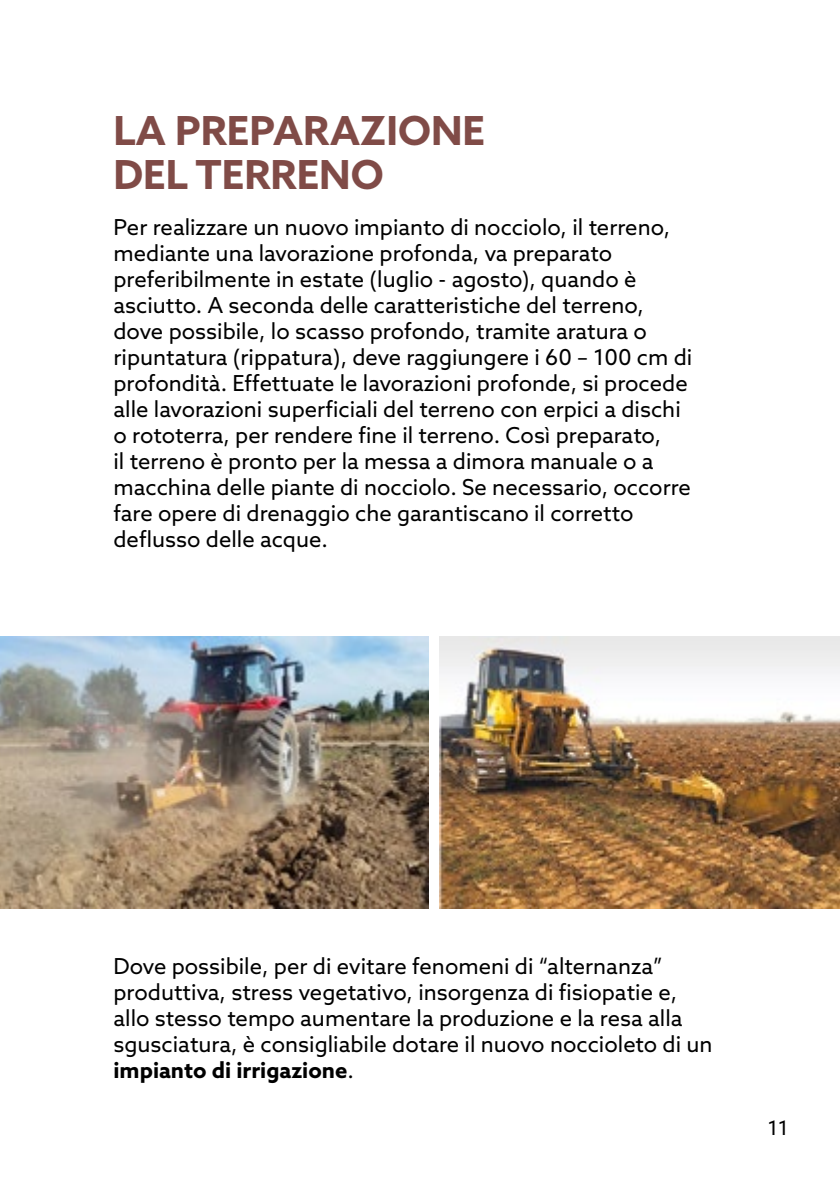
<style>
.page{position:relative;width:840px;height:1191px;background:#fff}
.page>*{position:absolute;margin:0;border:0;box-sizing:border-box;transform-origin:0 0}
.t1{font:700 40px/44px "Azo Sans";color:#804b47}
.t2{font:22px/26px "Azo Sans";color:#000}
.t3{font:20px "Azo Sans";color:#000}
.s1{font-weight:700}
</style>
<div class="page">
<img style="left:0;top:637px;width:428px;height:271px">
<img style="left:439px;top:637px;width:400px;height:271px">
<h1 class="t1" style="left:113px;top:108px;width:373px">LA PREPARAZIONE<br>DEL TERRENO</h1>
<p class="t2" style="left:113px;top:214px;width:580px">Per realizzare un nuovo impianto di nocciolo, il terreno, mediante una lavorazione profonda, va preparato preferibilmente in estate (luglio - agosto), quando è asciutto. A seconda delle caratteristiche del terreno, dove possibile, lo scasso profondo, tramite aratura o ripuntatura (rippatura), deve raggiungere i 60 – 100 cm di profondità. Effettuate le lavorazioni profonde, si procede alle lavorazioni superficiali del terreno con erpici a dischi o rototerra, per rendere fine il terreno. Così preparato,<br>il terreno è pronto per la messa a dimora manuale o a macchina delle piante di nocciolo. Se necessario, occorre fare opere di drenaggio che garantiscano il corretto deflusso delle acque.</p>
<p class="t2" style="left:113px;top:952px;width:600px">Dove possibile, per di evitare fenomeni di “alternanza” produttiva, stress vegetativo, insorgenza di fisiopatie e, allo stesso tempo aumentare la produzione e la resa alla sgusciatura, è consigliabile dotare il nuovo noccioleto di un <span class="s1">impianto di irrigazione</span>.</p>
<p class="t3" style="left:767px;top:1114px;width:22px">11</p>
</div>
